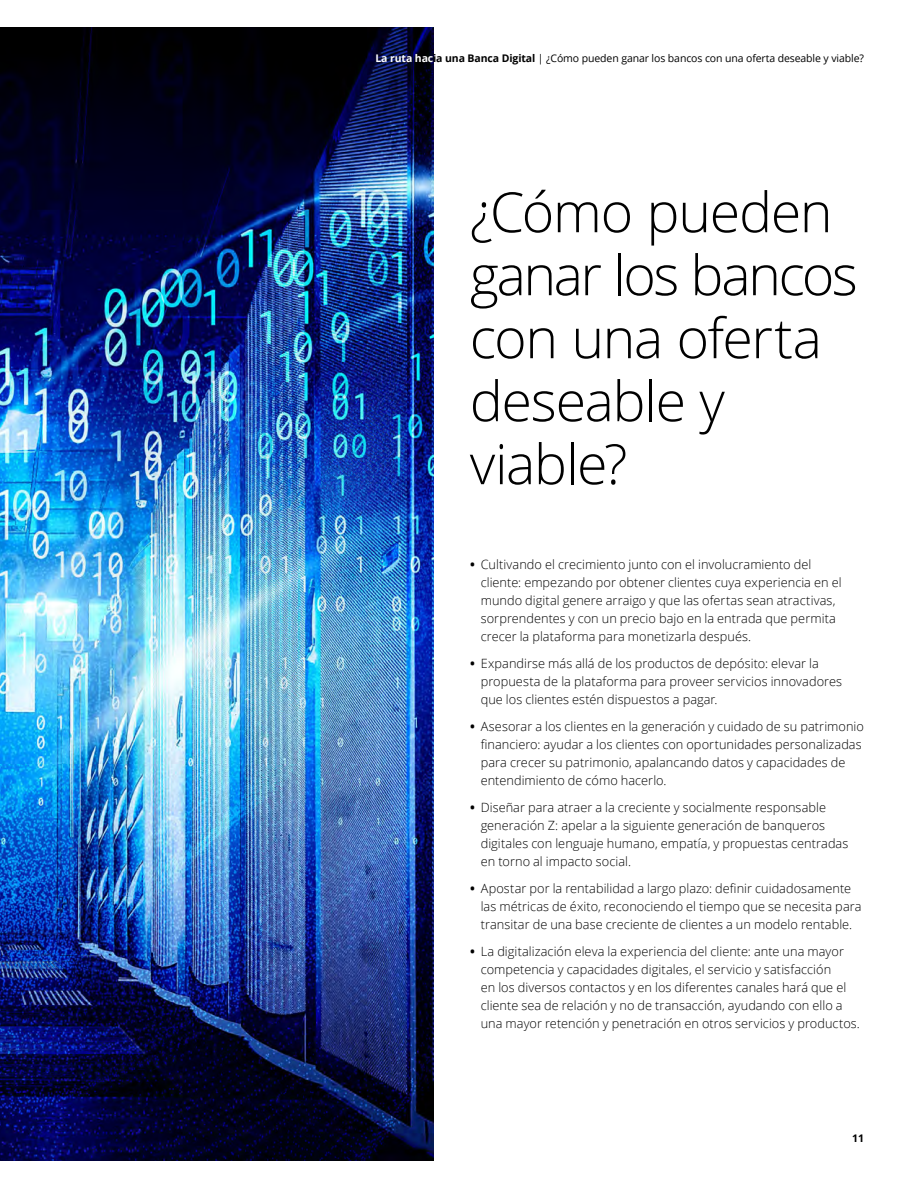
<style>
.page{position:relative;width:918px;height:1188px;background:#fff}
.page>*{position:absolute;margin:0;border:0;box-sizing:border-box;transform-origin:0 0}
.t1{font:300 55.5px/63px "Open Sans";letter-spacing:-.025em;color:#000}
.t2{font:300 12.75px/18px "Open Sans";letter-spacing:.005em;color:#000}
.t3{font:10.5px "Open Sans";letter-spacing:-.01em;color:#000}
.t4{font:700 10.5px "Open Sans";color:#000}
.s1{font-weight:700;color:#fff}
.s2{font-weight:700}
</style>
<div class="page">
<img style="left:0;top:27px;width:433px;height:1134px">
<p class="t3" style="left:375px;top:51px;width:490px"><span class="s1">La ruta hac</span><span class="s2">ia una Banca Digital</span> | ¿Cómo pueden ganar los bancos con una oferta deseable y viable?</p>
<h1 class="t1" style="left:470px;top:179px;width:389px">¿Cómo pueden ganar los bancos con una oferta deseable y viable?</h1>
<p class="t2" style="left:481px;top:555px;width:362px;text-indent:-11px"><span class="s2">•</span> Cultivando el crecimiento junto con el involucramiento del cliente: empezando por obtener clientes cuya experiencia en el mundo digital genere arraigo y que las ofertas sean atractivas, sorprendentes y con un precio bajo en la entrada que permita crecer la plataforma para monetizarla después.</p>
<p class="t2" style="left:481px;top:654px;width:363px;text-indent:-11px"><span class="s2">•</span> Expandirse más allá de los productos de depósito: elevar la propuesta de la plataforma para proveer servicios innovadores que los clientes estén dispuestos a pagar.</p>
<p class="t2" style="left:481px;top:717px;width:385px;text-indent:-11px"><span class="s2">•</span> Asesorar a los clientes en la generación y cuidado de su patrimonio financiero: ayudar a los clientes con oportunidades personalizadas para crecer su patrimonio, apalancando datos y capacidades de entendimiento de cómo hacerlo.</p>
<p class="t2" style="left:481px;top:798px;width:369px;text-indent:-11px"><span class="s2">•</span> Diseñar para atraer a la creciente y socialmente responsable generación Z: apelar a la siguiente generación de banqueros digitales con lenguaje humano, empatía, y propuestas centradas en torno al impacto social.</p>
<p class="t2" style="left:481px;top:879px;width:382px;text-indent:-11px"><span class="s2">•</span> Apostar por la rentabilidad a largo plazo: definir cuidadosamente las métricas de éxito, reconociendo el tiempo que se necesita para transitar de una base creciente de clientes a un modelo rentable.</p>
<p class="t2" style="left:481px;top:942px;width:381px;text-indent:-11px"><span class="s2">•</span> La digitalización eleva la experiencia del cliente: ante una mayor competencia y capacidades digitales, el servicio y satisfacción<br>en los diversos contactos y en los diferentes canales hará que el cliente sea de relación y no de transacción, ayudando con ello a una mayor retención y penetración en otros servicios y productos.</p>
<p class="t4" style="left:852px;top:1131px;width:13px">11</p>
</div>
